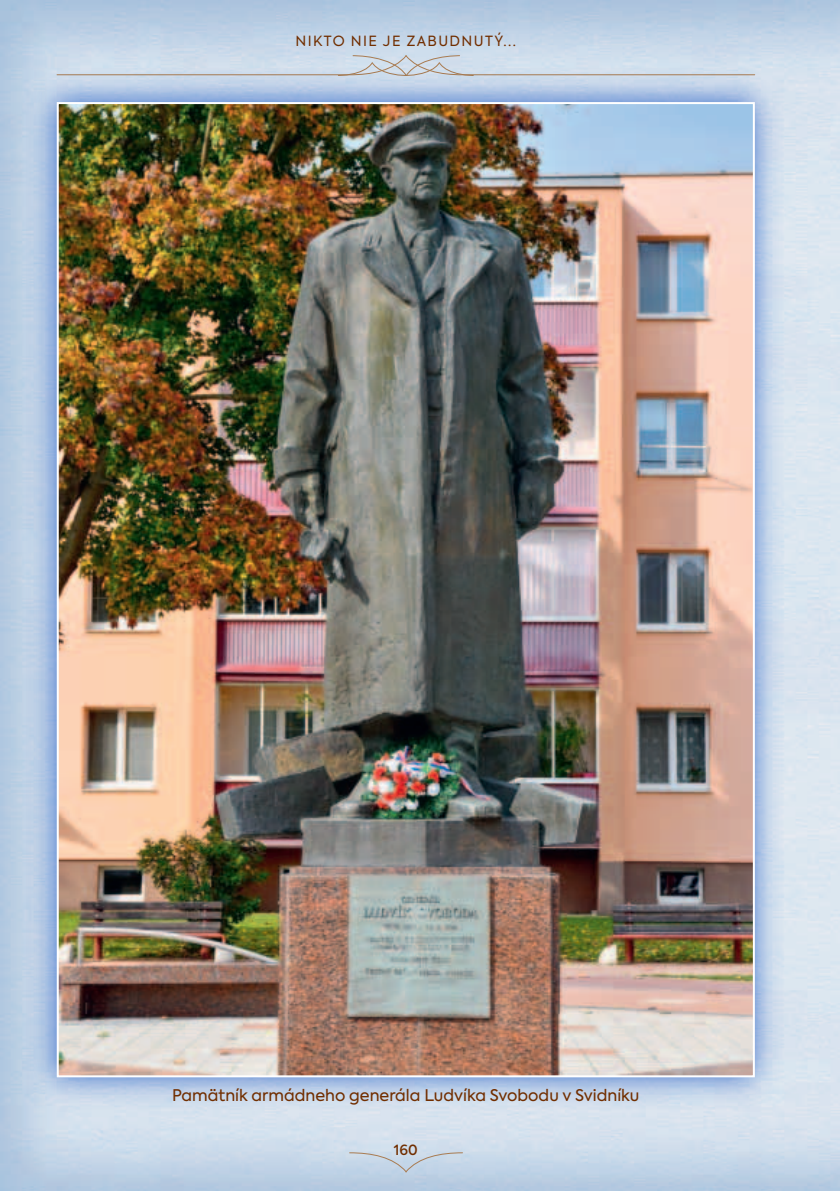
<style>
.page{position:relative;width:840px;height:1191px;background:#fff}
.page>*{position:absolute;margin:0;border:0;box-sizing:border-box;transform-origin:0 0}
.t1{font:16px "Axiforma";color:#712e00}
.t2{font:14px "Axiforma";letter-spacing:.1em;color:#712e00}
.t3{font:500 14px "Axiforma";color:#712e00}
</style>
<div class="page">
<svg style="left:348px;top:1151px;width:115px;height:22px;background:#c4d2e1"></svg>
<div style="left:56px;top:54px;width:699px;height:14px;background:#d0deed"></div>
<img style="left:22px;top:68px;width:765px;height:1043px">
<img style="left:60px;top:105px;width:691px;height:969px">
<p class="t2" style="left:295px;top:36px;width:222px">NIKTO NIE JE ZABUDNUTÝ...</p>
<p class="t1" style="left:172px;top:1089px;width:468px">Pamätník armádneho generála Ludvíka Svobodu v Svidníku</p>
<p class="t3" style="left:393px;top:1141px;width:25px">160</p>
</div>
